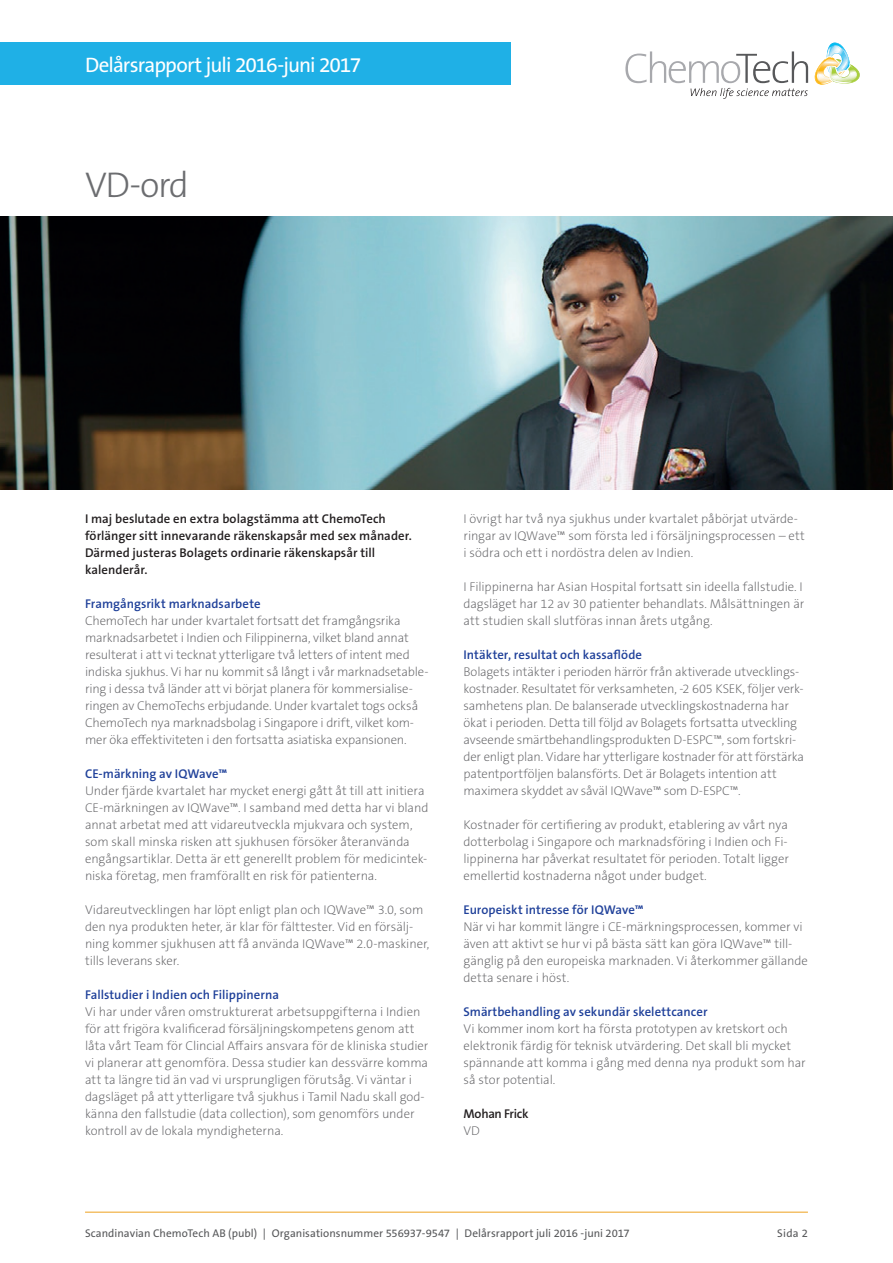
<style>
.page{position:relative;width:893px;height:1263px;background:#fff}
.page>*{position:absolute;margin:0;border:0;box-sizing:border-box;transform-origin:0 0}
.t1{font:300 36px "The Sans B W3";color:#6c6d70}
.t2{font:21px "The Sans B W5 Plain";letter-spacing:-.05em;color:#fff}
.t3{font:200 12.75px/17px "The Sans B W2";letter-spacing:-.005em;color:#636366}
.t4{font:600 12.75px "The Sans B W6";color:#20419a}
.t5{font:600 12.75px/17px "The Sans B W6";letter-spacing:.005em;color:#231f20}
.t6{font:600 12.75px "The Sans B W6";letter-spacing:-.025em;color:#231f20}
.t7{font:11.25px "The Sans B W5 Plain";color:#57585a}
</style>
<div class="page">
<div style="left:0;top:43px;width:510px;height:42px;background:#1fb0e6"></div>
<svg style="left:625px;top:43px;width:235px;height:56px"></svg>
<hr style="left:85px;top:1212px;width:723px;height:1px;background:#eea21f">
<img style="left:0;top:217px;width:893px;height:272px">
<h2 class="t2" style="left:85px;top:51px;width:278px">Delårsrapport juli 2016-juni 2017</h2>
<h1 class="t1" style="left:85px;top:161px;width:105px">VD-ord</h1>
<p class="t5" style="left:85px;top:510px;width:328px">I maj beslutade en extra bolagstämma att ChemoTech förlänger sitt innevarande räkenskapsår med sex månader.<br>Därmed justeras Bolagets ordinarie räkenskapsår till kalenderår.</p>
<p class="t4" style="left:85px;top:596px;width:177px">Framgångsrikt marknadsarbete</p>
<p class="t3" style="left:85px;top:612px;width:345px">ChemoTech har under kvartalet fortsatt det framgångsrika marknadsarbetet i Indien och Filippinerna, vilket bland annat resulterat i att vi tecknat ytterligare två letters of intent med indiska sjukhus. Vi har nu kommit så långt i vår marknadsetable&shy;ring i dessa två länder att vi börjat planera för kommersialise&shy;ringen av ChemoTechs erbjudande. Under kvartalet togs också ChemoTech nya marknadsbolag i Singapore i drift, vilket kom&shy;mer öka effektiviteten i den fortsatta asiatiska expansionen.</p>
<p class="t4" style="left:85px;top:766px;width:144px">CE-märkning av IQWave™</p>
<p class="t3" style="left:85px;top:782px;width:345px">Under fjärde kvartalet har mycket energi gått åt till att initiera CE-märkningen av IQWave™. I samband med detta har vi bland annat arbetat med att vidareutveckla mjukvara och system, som skall minska risken att sjukhusen försöker återanvända engångsartiklar. Detta är ett generellt problem för medicintek&shy;niska företag, men framförallt en risk för patienterna.</p>
<p class="t3" style="left:85px;top:901px;width:346px">Vidareutvecklingen har löpt enligt plan och IQWave™ 3.0, som den nya produkten heter, är klar för fälttester. Vid en försälj&shy;ning kommer sjukhusen att få använda IQWave™ 2.0-maskiner, tills leverans sker.</p>
<p class="t4" style="left:85px;top:987px;width:195px">Fallstudier i Indien och Filippinerna</p>
<p class="t3" style="left:85px;top:1004px;width:345px">Vi har under våren omstrukturerat arbetsuppgifterna i Indien för att frigöra kvalificerad försäljningskompetens genom att låta vårt Team för Clincial Affairs ansvara för de kliniska studier vi planerar att genomföra. Dessa studier kan dessvärre komma att ta längre tid än vad vi ursprungligen förutsåg. Vi väntar i dagsläget på att ytterligare två sjukhus i Tamil Nadu skall god&shy;känna den fallstudie (data collection), som genomförs under kontroll av de lokala myndigheterna.</p>
<p class="t3" style="left:463px;top:510px;width:343px">I övrigt har två nya sjukhus under kvartalet påbörjat utvärde&shy;ringar av IQWave™ som första led i försäljningsprocessen – ett i södra och ett i nordöstra delen av Indien.</p>
<p class="t3" style="left:463px;top:578px;width:342px;text-align:justify">I Filippinerna har Asian Hospital fortsatt sin ideella fallstudie. I dagsläget har 12 av 30 patienter behandlats. Målsättningen är att studien skall slutföras innan årets utgång.</p>
<p class="t4" style="left:463px;top:647px;width:180px">Intäkter, resultat och kassaflöde</p>
<p class="t3" style="left:463px;top:663px;width:342px">Bolagets intäkter i perioden härrör från aktiverade utvecklings&shy;kostnader. Resultatet för verksamheten, -2 605 KSEK, följer verk&shy;samhetens plan. De balanserade utvecklingskostnaderna har ökat i perioden. Detta till följd av Bolagets fortsatta utveckling avseende smärtbehandlingsprodukten D-ESPC™, som fortskri&shy;der enligt plan. Vidare har ytterligare kostnader för att förstärka patentportföljen balansförts. Det är Bolagets intention att maximera skyddet av såväl IQWave™ som D-ESPC™.</p>
<p class="t3" style="left:463px;top:816px;width:327px;text-align:justify">Kostnader för certifiering av produkt, etablering av vårt nya dotterbolag i Singapore och marknadsföring i Indien och Fi&shy;lippinerna har påverkat resultatet för perioden. Totalt ligger emellertid kostnaderna något under budget.</p>
<p class="t4" style="left:463px;top:902px;width:182px">Europeiskt intresse för IQWave™</p>
<p class="t3" style="left:463px;top:919px;width:346px">När vi har kommit längre i CE-märkningsprocessen, kommer vi även att aktivt se hur vi på bästa sätt kan göra IQWave™ till&shy;gänglig på den europeiska marknaden. Vi återkommer gällande detta senare i höst.</p>
<p class="t4" style="left:463px;top:1004px;width:246px">Smärtbehandling av sekundär skelettcancer</p>
<p class="t3" style="left:463px;top:1021px;width:344px">Vi kommer inom kort ha första prototypen av kretskort och elektronik färdig för teknisk utvärdering. Det skall bli mycket spännande att komma i gång med denna nya produkt som har så stor potential.</p>
<p class="t6" style="left:463px;top:1106px;width:67px">Mohan Frick</p>
<p class="t3" style="left:463px;top:1123px;width:18px">VD</p>
<p class="t7" style="left:85px;top:1226px;width:546px">Scandinavian ChemoTech AB (publ) | Organisationsnummer 556937-9547 | Delårsrapport juli 2016 -juni 2017</p>
<p class="t7" style="left:777px;top:1226px;width:32px">Sida 2</p>
</div>
